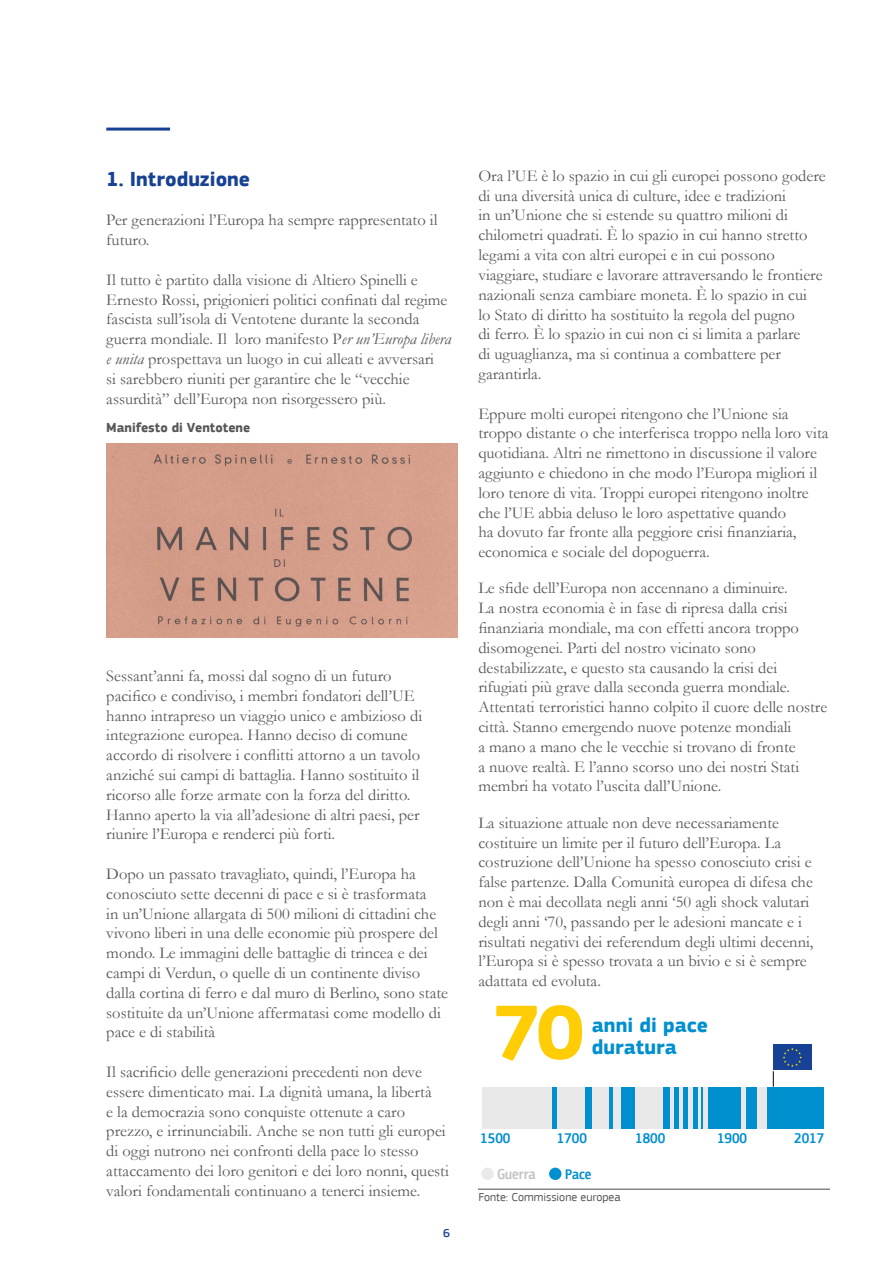
<style>
.page{position:relative;width:893px;height:1263px;background:#fff}
.page>*{position:absolute;margin:0;border:0;box-sizing:border-box;transform-origin:0 0}
.t1{font:700 80.25px "EC Square Sans Pro";color:#ffcd06}
.t2{font:700 21px "EC Square Sans Pro";color:#008fcf}
.t3{font:700 21px "EC Square Sans Pro";color:#164194}
.t4{font:16.5px/19.8px "Garamond";color:#575756}
.t5{font:500 15.15px "EC Square Sans Cond Pro";color:#c6c4c3}
.t6{font:500 14.85px "EC Square Sans Cond Pro";color:#008fcf}
.t7{font:700 13.5px "EC Square Sans Pro";color:#575756}
.t8{font:12px "EC Square Sans Pro";color:#575756}
.t9{font:500 12px "EC Square Sans Pro";color:#164291}
.s1{font-style:italic}
</style>
<div class="page">
<hr style="left:106px;top:128px;width:64px;height:3px;background:#164194">
<svg style="left:478px;top:1044px;width:351px;height:145px"></svg>
<img style="left:106px;top:443px;width:351px;height:195px">
<p class="t3" style="left:106px;top:166px;width:145px">1. Introduzione</p>
<p class="t4" style="left:106px;top:210px;width:333px">Per generazioni l’Europa ha sempre rappresentato il futuro.</p>
<p class="t4" style="left:106px;top:269px;width:346px">Il tutto è partito dalla visione di Altiero Spinelli e Ernesto Rossi, prigionieri politici confinati dal regime fascista sull’isola di Ventotene durante la seconda guerra mondiale. Il loro manifesto P<span class="s1">er un’Europa libera e unita</span> prospettava un luogo in cui alleati e avversari<br>si sarebbero riuniti per garantire che le “vecchie assurdità” dell’Europa non risorgessero più.</p>
<p class="t7" style="left:106px;top:420px;width:145px">Manifesto di Ventotene</p>
<p class="t4" style="left:106px;top:665px;width:317px">Sessant’anni fa, mossi dal sogno di un futuro pacifico e condiviso, i membri fondatori dell’UE hanno intrapreso un viaggio unico e ambizioso di integrazione europea. Hanno deciso di comune accordo di risolvere i conflitti attorno a un tavolo anziché sui campi di battaglia. Hanno sostituito il ricorso alle forze armate con la forza del diritto.<br>Hanno aperto la via all’adesione di altri paesi, per riunire l’Europa e renderci più forti.</p>
<p class="t4" style="left:106px;top:863px;width:343px">Dopo un passato travagliato, quindi, l’Europa ha conosciuto sette decenni di pace e si è trasformata<br>in un’Unione allargata di 500 milioni di cittadini che vivono liberi in una delle economie più prospere del mondo. Le immagini delle battaglie di trincea e dei campi di Verdun, o quelle di un continente diviso dalla cortina di ferro e dal muro di Berlino, sono state sostituite da un’Unione affermatasi come modello di pace e di stabilità</p>
<p class="t4" style="left:106px;top:1061px;width:344px">Il sacrificio delle generazioni precedenti non deve essere dimenticato mai. La dignità umana, la libertà<br>e la democrazia sono conquiste ottenute a caro prezzo, e irrinunciabili. Anche se non tutti gli europei di oggi nutrono nei confronti della pace lo stesso attaccamento dei loro genitori e dei loro nonni, questi valori fondamentali continuano a tenerci insieme.</p>
<p class="t9" style="left:443px;top:1225px;width:8px">6</p>
<p class="t4" style="left:478px;top:165px;width:349px">Ora l’UE è lo spazio in cui gli europei possono godere di una diversità unica di culture, idee e tradizioni<br>in un’Unione che si estende su quattro milioni di chilometri quadrati. È lo spazio in cui hanno stretto legami a vita con altri europei e in cui possono viaggiare, studiare e lavorare attraversando le frontiere nazionali senza cambiare moneta. È lo spazio in cui<br>lo Stato di diritto ha sostituito la regola del pugno<br>di ferro. È lo spazio in cui non ci si limita a parlare<br>di uguaglianza, ma si continua a combattere per garantirla.</p>
<p class="t4" style="left:478px;top:403px;width:352px">Eppure molti europei ritengono che l’Unione sia troppo distante o che interferisca troppo nella loro vita quotidiana. Altri ne rimettono in discussione il valore aggiunto e chiedono in che modo l’Europa migliori il loro tenore di vita. Troppi europei ritengono inoltre che l’UE abbia deluso le loro aspettative quando<br>ha dovuto far fronte alla peggiore crisi finanziaria, economica e sociale del dopoguerra.</p>
<p class="t4" style="left:478px;top:578px;width:350px">Le sfide dell’Europa non accennano a diminuire.<br>La nostra economia è in fase di ripresa dalla crisi finanziaria mondiale, ma con effetti ancora troppo disomogenei. Parti del nostro vicinato sono destabilizzate, e questo sta causando la crisi dei rifugiati più grave dalla seconda guerra mondiale.<br>Attentati terroristici hanno colpito il cuore delle nostre città. Stanno emergendo nuove potenze mondiali<br>a mano a mano che le vecchie si trovano di fronte<br>a nuove realtà. E l’anno scorso uno dei nostri Stati membri ha votato l’uscita dall’Unione.</p>
<p class="t4" style="left:478px;top:812px;width:337px">La situazione attuale non deve necessariamente costituire un limite per il futuro dell’Europa. La costruzione dell’Unione ha spesso conosciuto crisi e false partenze. Dalla Comunità europea di difesa che non è mai decollata negli anni ‘50 agli shock valutari degli anni ‘70, passando per le adesioni mancate e i risultati negativi dei referendum degli ultimi decenni, l’Europa si è spesso trovata a un bivio e si è sempre adattata ed evoluta.</p>
<h1 class="t1" style="left:493px;top:984px;width:93px">70</h1>
<p class="t2" style="left:592px;top:1012px;width:118px">anni di pace</p>
<p class="t2" style="left:592px;top:1034px;width:87px">duratura</p>
<p class="t6" style="left:480px;top:1130px;width:32px">1500</p>
<p class="t6" style="left:557px;top:1130px;width:32px">1700</p>
<p class="t6" style="left:635px;top:1130px;width:32px">1800</p>
<p class="t6" style="left:717px;top:1130px;width:32px">1900</p>
<p class="t6" style="left:794px;top:1130px;width:32px">2017</p>
<p class="t5" style="left:497px;top:1165px;width:40px">Guerra</p>
<p class="t6" style="left:565px;top:1165px;width:28px">Pace</p>
<p class="t8" style="left:478px;top:1190px;width:144px">Fonte: Commissione europea</p>
</div>
